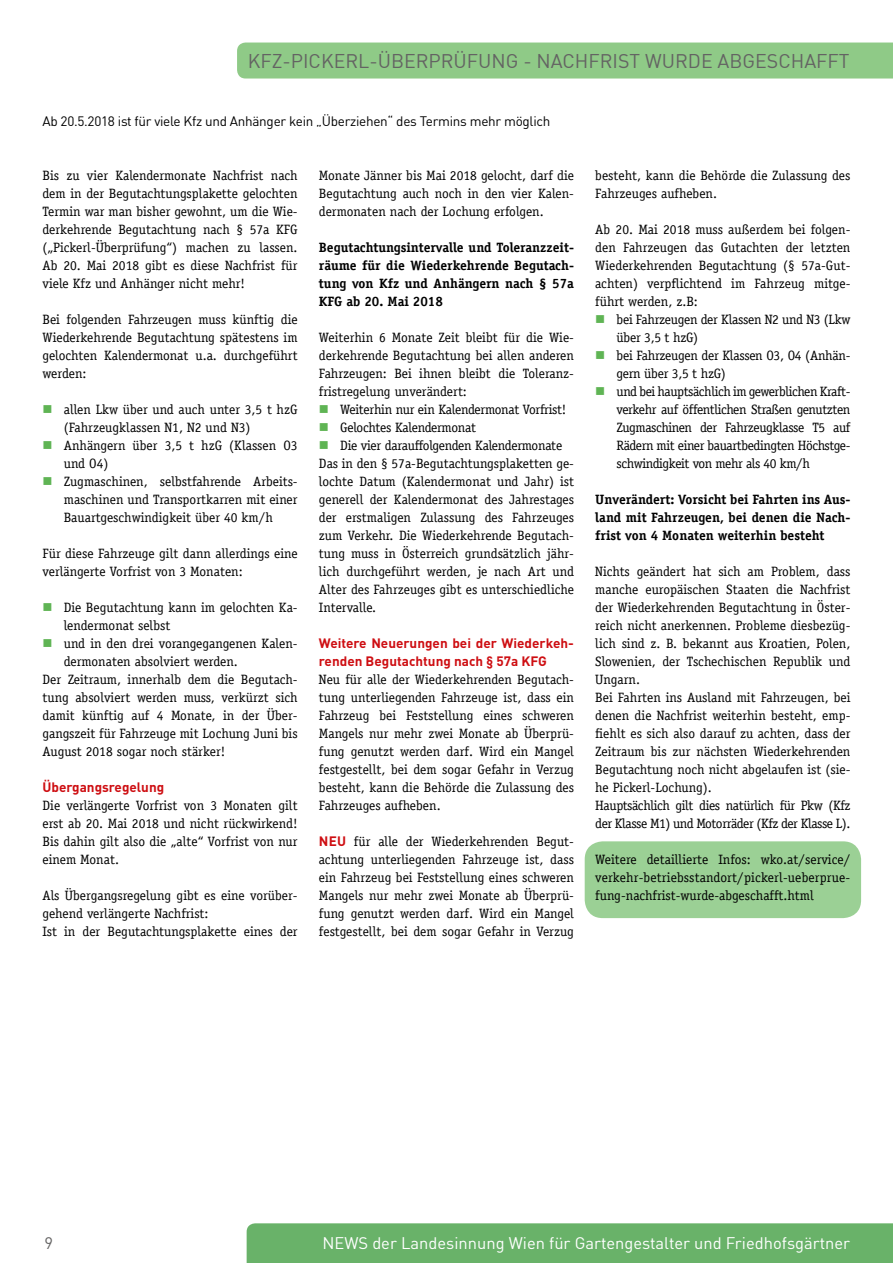
<style>
.page{position:relative;width:893px;height:1263px;background:#fff}
.page>*{position:absolute;margin:0;border:0;box-sizing:border-box;transform-origin:0 0}
.t1{font:19.5px "DIN";color:#646363}
.t2{font:16.5px "DIN";color:#fff}
.t3{font:16.5px "DIN";color:#646363}
.t4{font:13.5px/18px "Officina Serif";color:#000;text-align:justify}
.t5{font:13.5px/18px "Officina Serif";letter-spacing:-.03em;color:#000}
.t6{font:700 13.5px/18px "Officina Serif";color:#000;text-align:justify}
.t7{font:13.5px "Officina Serif";letter-spacing:-.02em;color:#000}
.t8{font:700 13.5px/18px "DIN Pro";color:#ce0e12}
.t9{font:13.5px "DIN";letter-spacing:-.02em;color:#000}
.s1{font-family:"DIN Pro";font-weight:700;color:#ce0e12}
</style>
<div class="page">
<div style="left:247px;top:1223px;width:646px;height:40px;background:#69b269"></div>
<div style="left:585px;top:841px;width:276px;height:77px;background:#9bd095;border-radius:18px"></div>
<div style="left:237px;top:43px;width:656px;height:36px;background:#8fca87"></div>
<h1 class="t1" style="left:248px;top:49px;width:603px">KFZ-PICKERL-ÜBERPRÜFUNG - NACHFRIST WURDE ABGESCHAFFT</h1>
<p class="t9" style="left:42px;top:113px;width:510px">Ab 20.5.2018 ist für viele Kfz und Anhänger kein „Überziehen“ des Termins mehr möglich</p>
<p class="t4" style="left:43px;top:166px;width:257px">Bis zu vier Kalendermonate Nachfrist nach dem in der Begutachtungsplakette gelochten Termin war man bisher gewohnt, um die Wie&shy;derkehrende Begutachtung nach § 57a KFG („Pickerl-Überprüfung“) machen zu lassen.<br>Ab 20. Mai 2018 gibt es diese Nachfrist für viele Kfz und Anhänger nicht mehr!</p>
<p class="t4" style="left:43px;top:310px;width:257px">Bei folgenden Fahrzeugen muss künftig die Wiederkehrende Begutachtung spätestens im gelochten Kalendermonat u.a. durchgeführt werden:</p>
<p class="t4" style="left:64px;top:400px;width:235px;text-align:left">allen Lkw über und auch unter 3,5 t hzG (Fahrzeugklassen N1, N2 und N3)<br>Anhängern über 3,5 t hzG (Klassen O3 und O4)<br>Zugmaschinen, selbstfahrende Arbeits&shy;maschinen und Transportkarren mit einer<br>Bauartgeschwindigkeit über 40 km/h</p>
<p class="t4" style="left:43px;top:544px;width:257px">Für diese Fahrzeuge gilt dann allerdings eine verlängerte Vorfrist von 3 Monaten:</p>
<p class="t4" style="left:64px;top:598px;width:235px">Die Begutachtung kann im gelochten Ka-</p>
<p class="t4" style="left:64px;top:616px;width:108px">lendermonat selbst</p>
<p class="t4" style="left:64px;top:634px;width:235px">und in den drei vorangegangenen Kalen-</p>
<p class="t4" style="left:64px;top:652px;width:176px">dermonaten absolviert werden.</p>
<p class="t4" style="left:43px;top:670px;width:257px">Der Zeitraum, innerhalb dem die Begutach-</p>
<p class="t4" style="left:43px;top:688px;width:257px">tung absolviert werden muss, verkürzt sich</p>
<p class="t4" style="left:43px;top:706px;width:257px">damit künftig auf 4 Monate, in der Über-</p>
<p class="t4" style="left:43px;top:724px;width:257px">gangszeit für Fahrzeuge mit Lochung Juni bis</p>
<p class="t4" style="left:43px;top:742px;width:184px">August 2018 sogar noch stärker!</p>
<p class="t8" style="left:43px;top:777px;width:123px">Übergangsregelung</p>
<p class="t4" style="left:43px;top:796px;width:257px">Die verlängerte Vorfrist von 3 Monaten gilt erst ab 20. Mai 2018 und nicht rückwirkend!<br>Bis dahin gilt also die „alte“ Vorfrist von nur einem Monat.</p>
<p class="t4" style="left:43px;top:886px;width:257px;text-align:left">Als Übergangsregelung gibt es eine vorüber&shy;gehend verlängerte Nachfrist:<br>Ist in der Begutachtungsplakette eines der</p>
<p class="t4" style="left:319px;top:166px;width:257px">Monate Jänner bis Mai 2018 gelocht, darf die Begutachtung auch noch in den vier Kalen&shy;dermonaten nach der Lochung erfolgen.</p>
<p class="t6" style="left:319px;top:238px;width:257px">Begutachtungsintervalle und Toleranzzeit&shy;räume für die Wiederkehrende Begutach&shy;tung von Kfz und Anhängern nach § 57a KFG ab 20. Mai 2018</p>
<p class="t4" style="left:319px;top:328px;width:257px">Weiterhin 6 Monate Zeit bleibt für die Wie&shy;derkehrende Begutachtung bei allen anderen Fahrzeugen: Bei ihnen bleibt die Toleranz&shy;fristregelung unverändert:</p>
<p class="t7" style="left:340px;top:401px;width:228px">Weiterhin nur ein Kalendermonat Vorfrist!</p>
<p class="t7" style="left:340px;top:419px;width:137px">Gelochtes Kalendermonat</p>
<p class="t7" style="left:340px;top:437px;width:224px">Die vier darauffolgenden Kalendermonate</p>
<p class="t4" style="left:319px;top:454px;width:257px">Das in den § 57a-Begutachtungsplaketten ge-</p>
<p class="t4" style="left:319px;top:472px;width:257px">lochte Datum (Kalendermonat und Jahr) ist</p>
<p class="t4" style="left:319px;top:490px;width:257px">generell der Kalendermonat des Jahrestages</p>
<p class="t4" style="left:319px;top:508px;width:257px">der erstmaligen Zulassung des Fahrzeuges</p>
<p class="t4" style="left:319px;top:526px;width:257px">zum Verkehr. Die Wiederkehrende Begutach-</p>
<p class="t4" style="left:319px;top:544px;width:257px">tung muss in Österreich grundsätzlich jähr-</p>
<p class="t4" style="left:319px;top:562px;width:257px">lich durchgeführt werden, je nach Art und</p>
<p class="t4" style="left:319px;top:580px;width:257px">Alter des Fahrzeuges gibt es unterschiedliche</p>
<p class="t4" style="left:319px;top:598px;width:59px">Intervalle.</p>
<p class="t8" style="left:319px;top:633px;width:257px">Weitere Neuerungen bei der Wiederkeh&shy;renden Begutachtung nach § 57a KFG</p>
<p class="t4" style="left:319px;top:670px;width:257px">Neu für alle der Wiederkehrenden Begutach&shy;tung unterliegenden Fahrzeuge ist, dass ein Fahrzeug bei Feststellung eines schweren Mangels nur mehr zwei Monate ab Überprü&shy;fung genutzt werden darf. Wird ein Mangel festgestellt, bei dem sogar Gefahr in Verzug besteht, kann die Behörde die Zulassung des Fahrzeuges aufheben.</p>
<p class="t4" style="left:319px;top:832px;width:257px"><span class="s1">NEU</span> für alle der Wiederkehrenden Begut&shy;achtung unterliegenden Fahrzeuge ist, dass ein Fahrzeug bei Feststellung eines schweren Mangels nur mehr zwei Monate ab Überprü&shy;fung genutzt werden darf. Wird ein Mangel festgestellt, bei dem sogar Gefahr in Verzug</p>
<p class="t4" style="left:595px;top:166px;width:257px">besteht, kann die Behörde die Zulassung des<br>Fahrzeuges aufheben.</p>
<p class="t4" style="left:595px;top:220px;width:257px">Ab 20. Mai 2018 muss außerdem bei folgen&shy;den Fahrzeugen das Gutachten der letzten Wiederkehrenden Begutachtung (§ 57a-Gut&shy;achten) verpflichtend im Fahrzeug mitge&shy;führt werden, z.B:</p>
<p class="t5" style="left:617px;top:310px;width:235px">bei Fahrzeugen der Klassen N2 und N3 (Lkw über 3,5 t hzG)<br>bei Fahrzeugen der Klassen O3, O4 (Anhän&shy;gern über 3,5 t hzG)<br>und bei hauptsächlich im gewerblichen Kraft&shy;verkehr auf öffentlichen Straßen genutzten Zugmaschinen der Fahrzeugklasse T5 auf Rädern mit einer bauartbedingten Höchstge&shy;schwindigkeit von mehr als 40 km/h</p>
<p class="t6" style="left:595px;top:490px;width:257px">Unverändert: Vorsicht bei Fahrten ins Aus&shy;land mit Fahrzeugen, bei denen die Nach&shy;frist von 4 Monaten weiterhin besteht</p>
<p class="t4" style="left:595px;top:562px;width:257px;text-align:left">Nichts geändert hat sich am Problem, dass manche europäischen Staaten die Nachfrist der Wiederkehrenden Begutachtung in Öster&shy;reich nicht anerkennen. Probleme diesbezüg&shy;lich sind z. B. bekannt aus Kroatien, Polen, Slowenien, der Tschechischen Republik und Ungarn.<br>Bei Fahrten ins Ausland mit Fahrzeugen, bei denen die Nachfrist weiterhin besteht, emp&shy;fiehlt es sich also darauf zu achten, dass der Zeitraum bis zur nächsten Wiederkehrenden Begutachtung noch nicht abgelaufen ist (sie&shy;he Pickerl-Lochung).<br>Hauptsächlich gilt dies natürlich für Pkw (Kfz der Klasse M1) und Motorräder (Kfz der Klasse L).</p>
<p class="t4" style="left:595px;top:850px;width:257px">Weitere detaillierte Infos: wko.at/service/ verkehr-betriebsstandort/pickerl-ueberprue&shy;fung-nachfrist-wurde-abgeschafft.html</p>
<p class="t3" style="left:45px;top:1233px;width:10px">9</p>
<p class="t2" style="left:322px;top:1233px;width:529px">NEWS der Landesinnung Wien für Gartengestalter und Friedhofsgärtner</p>
</div>
